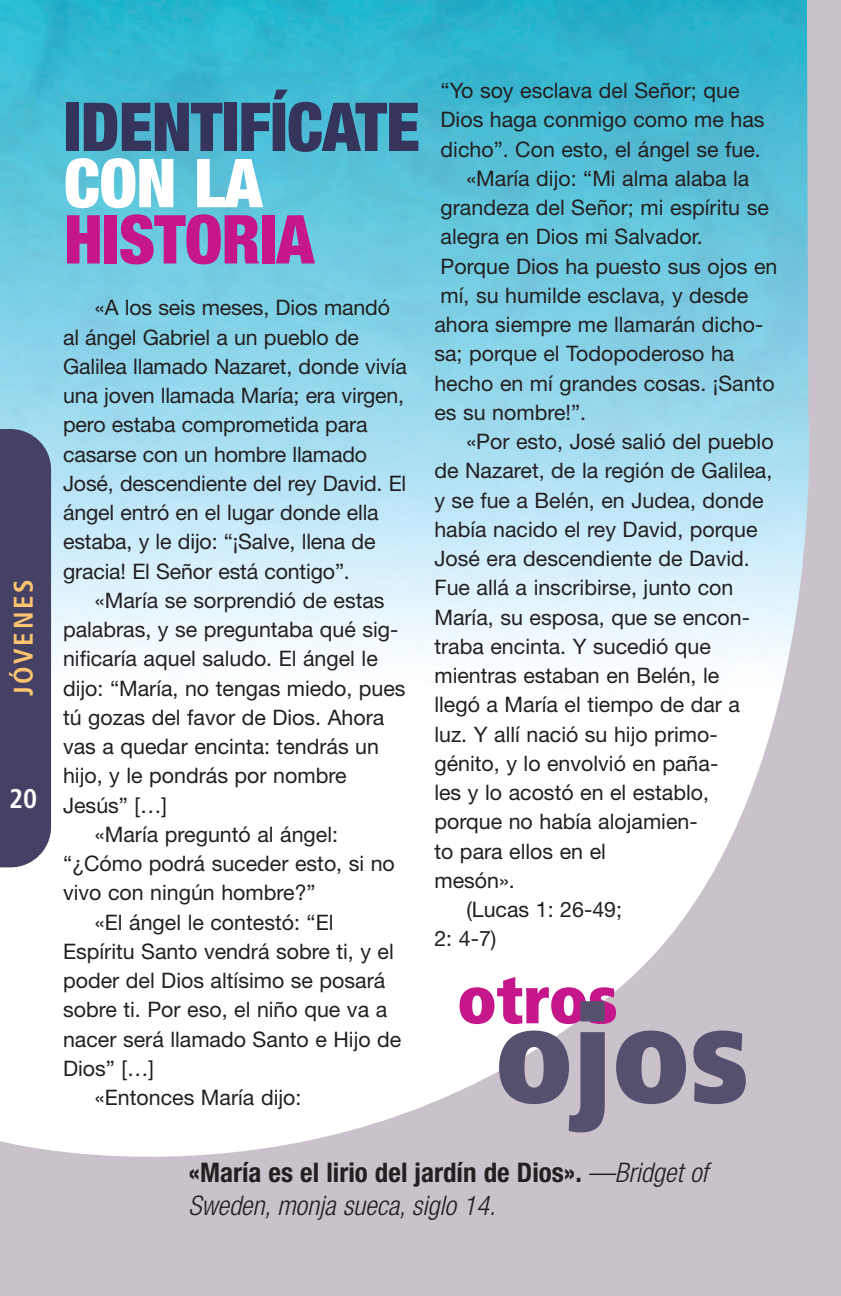
<style>
.page{position:relative;width:841px;height:1296px;background:#fff}
.page>*{position:absolute;margin:0;border:0;box-sizing:border-box;transform-origin:0 0}
.t1{font:900 condensed 135px "Frutiger";color:#56506f}
.t2{font:900 condensed 67.5px "Helvetica Neue";letter-spacing:-.01em;color:#34345c}
.t3{font:900 condensed 67.5px "Helvetica Neue";letter-spacing:-.01em;color:#c5168c}
.t4{font:900 condensed 67.5px "Helvetica Neue";color:#fff}
.t5{font:900 condensed 67.5px "Frutiger";letter-spacing:-.01em;color:#c5168c}
.t6{font:italic 300 condensed 27px/33.8px "Helvetica Neue";color:#231f20}
.t7{font:700 condensed 27px "Frutiger";letter-spacing:.105em;color:#fec46e}
.t8{font:700 condensed 27px "Frutiger";color:#fff}
.t9{font:21.38px/29.2px "Helvetica Neue";color:#231f20}
.s1{font-weight:700;font-style:normal}
</style>
<div class="page">
<div style="left:0;top:0;width:840px;height:1296px;background:#c9c2cb"></div>
<img style="left:0;top:0;width:809px;height:1157px">
<div style="left:0;top:429px;width:51px;height:438px;background:#454165"></div>
<p class="t7" style="left:12px;top:696px;width:119px;rotate:-90deg">JÓVENES</p>
<p class="t8" style="left:9px;top:787px;width:30px">20</p>
<p class="t9" style="left:440px;top:78px;width:300px">“Yo soy esclava del Señor; que</p>
<p class="t9" style="left:440px;top:107px;width:325px">Dios haga conmigo como me has</p>
<p class="t9" style="left:440px;top:137px;width:321px">dicho”. Con esto, el ángel se fue.</p>
<p class="t9" style="left:466px;top:166px;width:284px">«María dijo: “Mi alma alaba la</p>
<p class="t9" style="left:440px;top:195px;width:329px">grandeza del Señor; mi espíritu se</p>
<p class="t9" style="left:440px;top:224px;width:264px">alegra en Dios mi Salvador.</p>
<p class="t9" style="left:440px;top:254px;width:338px">Porque Dios ha puesto sus ojos en</p>
<p class="t9" style="left:440px;top:283px;width:309px">mí, su humilde esclava, y desde</p>
<p class="t9" style="left:434px;top:312px;width:330px">ahora siempre me llamarán dicho-</p>
<p class="t9" style="left:434px;top:341px;width:301px">sa; porque el Todopoderoso ha</p>
<p class="t9" style="left:434px;top:371px;width:341px">hecho en mí grandes cosas. ¡Santo</p>
<p class="t9" style="left:434px;top:400px;width:153px">es su nombre!”.</p>
<p class="t9" style="left:466px;top:429px;width:309px">«Por esto, José salió del pueblo</p>
<p class="t9" style="left:434px;top:458px;width:339px">de Nazaret, de la región de Galilea,</p>
<p class="t9" style="left:434px;top:488px;width:330px">y se fue a Belén, en Judea, donde</p>
<p class="t9" style="left:434px;top:517px;width:324px">había nacido el rey David, porque</p>
<p class="t9" style="left:434px;top:546px;width:317px">José era descendiente de David.</p>
<p class="t9" style="left:434px;top:575px;width:300px">Fue allá a inscribirse, junto con</p>
<p class="t9" style="left:434px;top:605px;width:317px">María, su esposa, que se encon-</p>
<p class="t9" style="left:434px;top:634px;width:278px">traba encinta. Y sucedió que</p>
<p class="t9" style="left:434px;top:663px;width:286px">mientras estaban en Belén, le</p>
<p class="t9" style="left:434px;top:692px;width:307px">llegó a María el tiempo de dar a</p>
<p class="t9" style="left:434px;top:722px;width:285px">luz. Y allí nació su hijo primo-</p>
<p class="t9" style="left:434px;top:751px;width:285px">génito, y lo envolvió en paña-</p>
<p class="t9" style="left:434px;top:780px;width:276px">les y lo acostó en el establo,</p>
<p class="t9" style="left:434px;top:809px;width:265px">porque no había alojamien-</p>
<p class="t9" style="left:434px;top:839px;width:173px">to para ellos en el</p>
<p class="t9" style="left:434px;top:868px;width:82px">mesón».</p>
<p class="t9" style="left:466px;top:897px;width:157px">(Lucas 1: 26-49;</p>
<p class="t9" style="left:434px;top:926px;width:63px">2: 4-7)</p>
<h2 class="t2" style="left:64px;top:103px;width:357px">IDENTIFÍCATE</h2>
<h2 class="t4" style="left:64px;top:159px;width:200px">CON LA</h2>
<h2 class="t3" style="left:64px;top:215px;width:251px">HISTORIA</h2>
<p class="t9" style="left:63px;top:295px;width:345px;text-indent:32px">«A los seis meses, Dios mandó al ángel Gabriel a un pueblo de<br>Galilea llamado Nazaret, donde vivía una joven llamada María; era virgen, pero estaba comprometida para casarse con un hombre llamado<br>José, descendiente del rey David. El ángel entró en el lugar donde ella estaba, y le dijo: “¡Salve, llena de gracia! El Señor está contigo”.</p>
<p class="t9" style="left:95px;top:588px;width:291px">«María se sorprendió de estas</p>
<p class="t9" style="left:63px;top:617px;width:337px">palabras, y se preguntaba qué sig-</p>
<p class="t9" style="left:63px;top:646px;width:316px">nificaría aquel saludo. El ángel le</p>
<p class="t9" style="left:63px;top:675px;width:344px">dijo: “María, no tengas miedo, pues</p>
<p class="t9" style="left:63px;top:705px;width:323px">tú gozas del favor de Dios. Ahora</p>
<p class="t9" style="left:63px;top:734px;width:317px">vas a quedar encinta: tendrás un</p>
<p class="t9" style="left:63px;top:763px;width:285px">hijo, y le pondrás por nombre</p>
<p class="t9" style="left:63px;top:792px;width:105px">Jesús” […]</p>
<p class="t9" style="left:95px;top:822px;width:244px">«María preguntó al ángel:</p>
<p class="t9" style="left:63px;top:851px;width:333px">“¿Cómo podrá suceder esto, si no</p>
<p class="t9" style="left:63px;top:880px;width:254px">vivo con ningún hombre?”</p>
<p class="t9" style="left:95px;top:909px;width:240px">«El ángel le contestó: “El</p>
<p class="t9" style="left:63px;top:939px;width:332px">Espíritu Santo vendrá sobre ti, y el</p>
<p class="t9" style="left:63px;top:968px;width:324px">poder del Dios altísimo se posará</p>
<p class="t9" style="left:63px;top:997px;width:325px">sobre ti. Por eso, el niño que va a</p>
<p class="t9" style="left:63px;top:1026px;width:340px">nacer será llamado Santo e Hijo de</p>
<p class="t9" style="left:63px;top:1056px;width:92px">Dios” […]</p>
<p class="t9" style="left:95px;top:1085px;width:208px">«Entonces María dijo:</p>
<h2 class="t5" style="left:457px;top:973px;width:162px">otros</h2>
<h1 class="t1" style="left:494px;top:1001px;width:257px">ojos</h1>
<p class="t6" style="left:188px;top:1157px;width:521px"><span class="s1">«María es el lirio del jardín de Dios».</span> —Bridget of<br>Sweden, monja sueca, siglo 14.</p>
</div>
